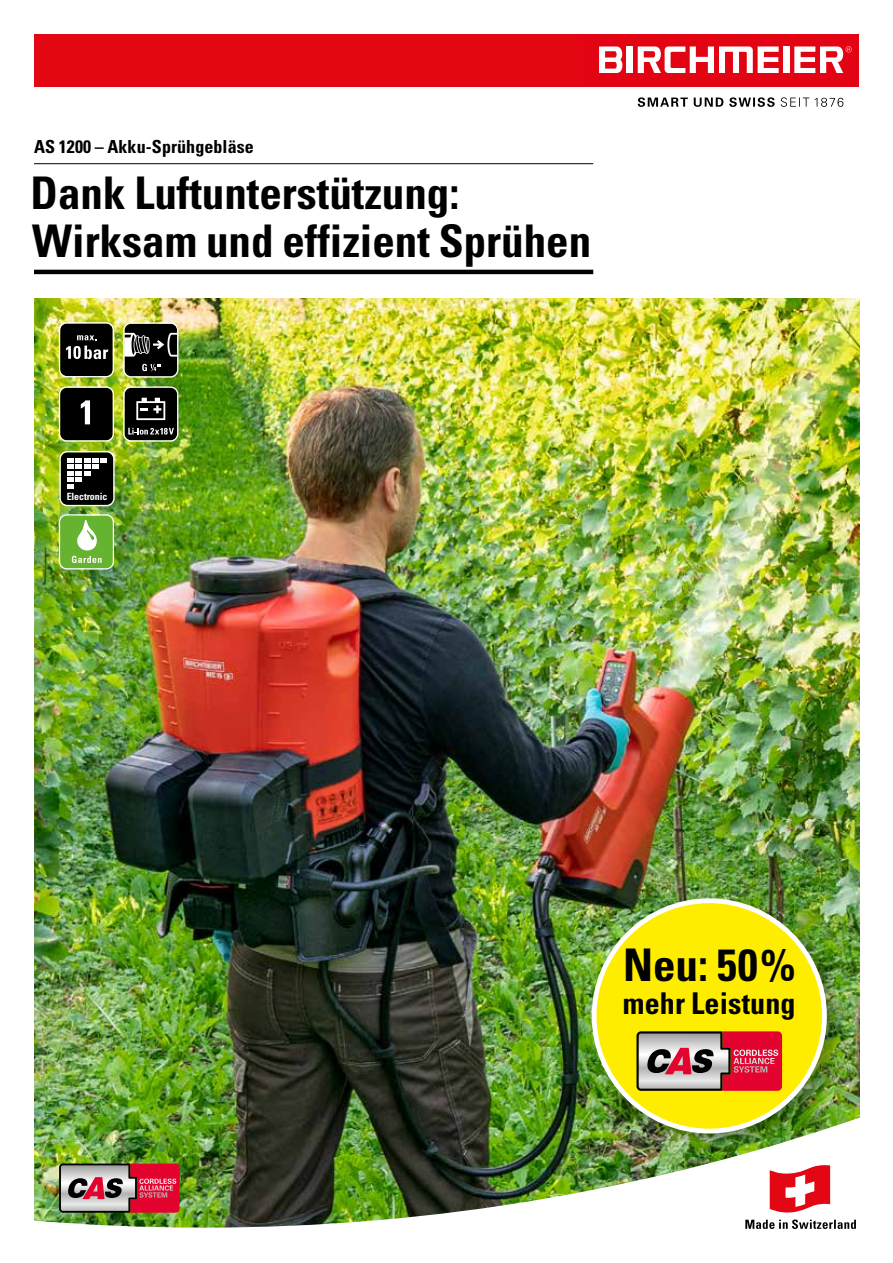
<style>
.page{position:relative;width:893px;height:1263px;background:#fff}
.page>*{position:absolute;margin:0;border:0;box-sizing:border-box;transform-origin:0 0}
.t1{font:700 condensed 45px/48px "Univers LT Std";color:#000}
.t2{font:700 condensed 30px "Univers LT Std";letter-spacing:.005em;color:#000}
.t3{font:700 condensed 18px "Univers LT Std";letter-spacing:.005em;color:#000}
.t4{font:700 condensed 10.05px "Univers LT Std";letter-spacing:-.01em;color:#fff}
</style>
<div class="page">
<img style="left:34px;top:298px;width:825px;height:817px">
<div style="left:34px;top:34px;width:825px;height:52px;background:#e30613"></div>
<div style="left:783px;top:46px;width:6px;height:27px;background:#fff"></div>
<div style="left:627px;top:46px;width:6px;height:27px;background:#fff"></div>
<svg style="left:638px;top:46px;width:141px;height:27px"></svg>
<svg style="left:599px;top:46px;width:23px;height:27px"></svg>
<svg style="left:794px;top:46px;width:58px;height:27px"></svg>
<svg style="left:638px;top:97px;width:205px;height:10px"></svg>
<img style="left:34px;top:1115px;width:826px;height:113px">
<svg style="left:745px;top:1219px;width:111px;height:10px"></svg>
<svg style="left:770px;top:1165px;width:60px;height:48px"></svg>
<svg style="left:59px;top:322px;width:55px;height:55px;background:#33332f"></svg>
<svg style="left:123px;top:322px;width:55px;height:56px;background:#40413c"></svg>
<svg style="left:59px;top:386px;width:55px;height:56px;background:#282922"></svg>
<svg style="left:59px;top:451px;width:56px;height:55px"></svg>
<svg style="left:59px;top:514px;width:55px;height:55px;background:#87c35c"></svg>
<svg style="left:123px;top:386px;width:55px;height:56px;background:#3a3c36"></svg>
<svg style="left:59px;top:1163px;width:120px;height:50px;background:#b76371"></svg>
<div style="left:586px;top:892px;width:263px;height:264px;background:#000;opacity:.35"></div>
<div style="left:594px;top:901px;width:230px;height:230px;background:#ffed00;border-radius:50%"></div>
<div style="left:592px;top:898px;width:235px;height:235px;border:5px solid #fff;border-radius:50%"></div>
<svg style="left:636px;top:1031px;width:146px;height:60px;background:#ba6570"></svg>
<hr style="left:34px;top:163px;width:559px;height:1px;background:#000">
<hr style="left:34px;top:270px;width:559px;height:4px;background:#000">
<p class="t3" style="left:34px;top:136px;width:221px">AS 1200 – Akku-Sprühgebläse</p>
<p class="t1" style="left:31px;top:169px;width:562px">Dank Luftunterstützung:<br>Wirksam und effizient Sprühen</p>
<p class="t4" style="left:67px;top:490px;width:42px">Electronic</p>
<p class="t1" style="left:623px;top:941px;width:174px">Neu: 50%</p>
<p class="t2" style="left:623px;top:985px;width:174px">mehr Leistung</p>
</div>
